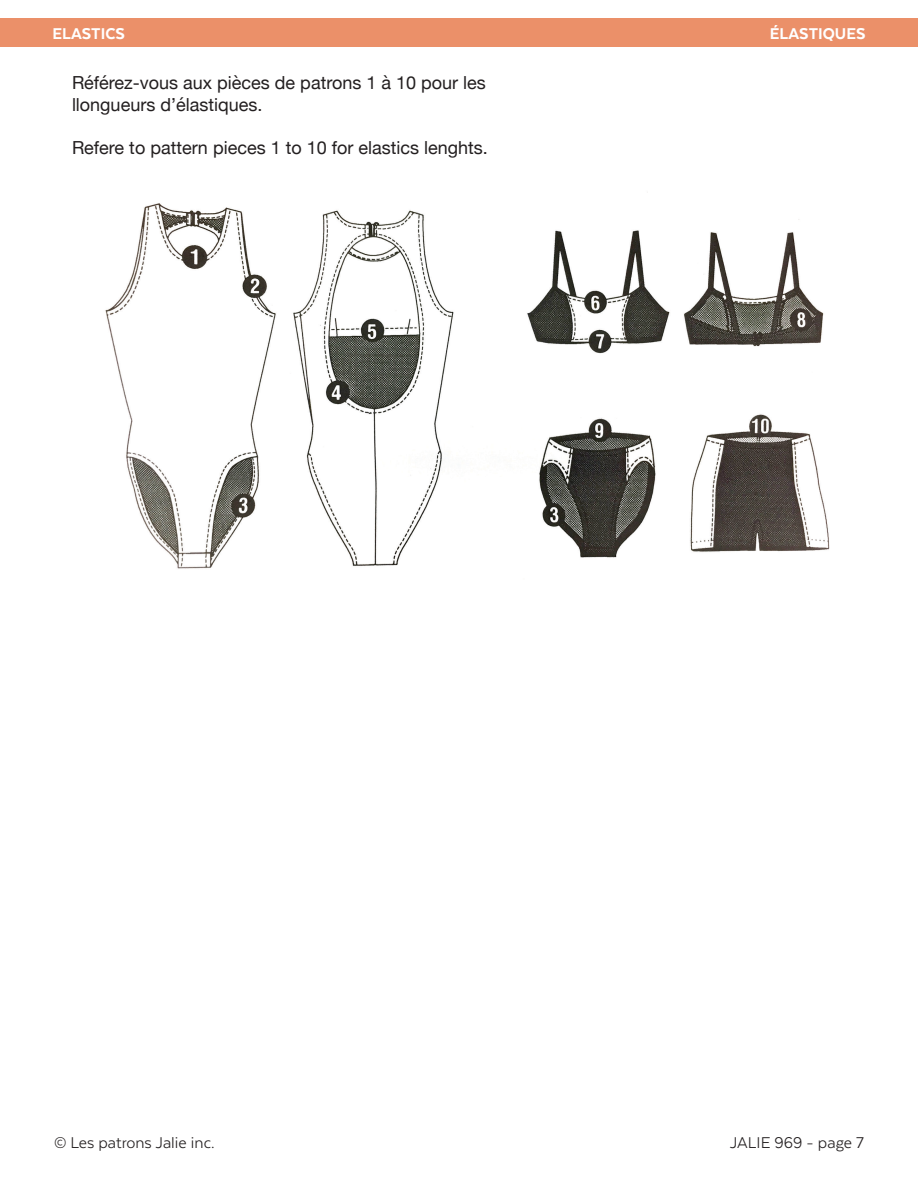
<style>
.page{position:relative;width:918px;height:1188px;background:#fff}
.page>*{position:absolute;margin:0;border:0;box-sizing:border-box;transform-origin:0 0}
.t1{font:18px/21.6px "Helvetica Neue";color:#231f20}
.t2{font:18px "Texta";color:#231f20}
.t3{font:800 18px "Texta";color:#fff}
</style>
<div class="page">
<div style="left:0;top:18px;width:918px;height:29px;background:#eb9069"></div>
<img style="left:105px;top:203px;width:725px;height:366px">
<p class="t3" style="left:52px;top:24px;width:74px">ELASTICS</p>
<p class="t3" style="left:770px;top:24px;width:97px">ÉLASTIQUES</p>
<p class="t1" style="left:72px;top:73px;width:415px">Référez-vous aux pièces de patrons 1 à 10 pour les llongueurs d’élastiques.</p>
<p class="t1" style="left:72px;top:138px;width:417px">Refere to pattern pieces 1 to 10 for elastics lenghts.</p>
<p class="t2" style="left:54px;top:1133px;width:162px">© Les patrons Jalie inc.</p>
<p class="t2" style="left:730px;top:1133px;width:136px">JALIE 969 - page 7</p>
</div>
